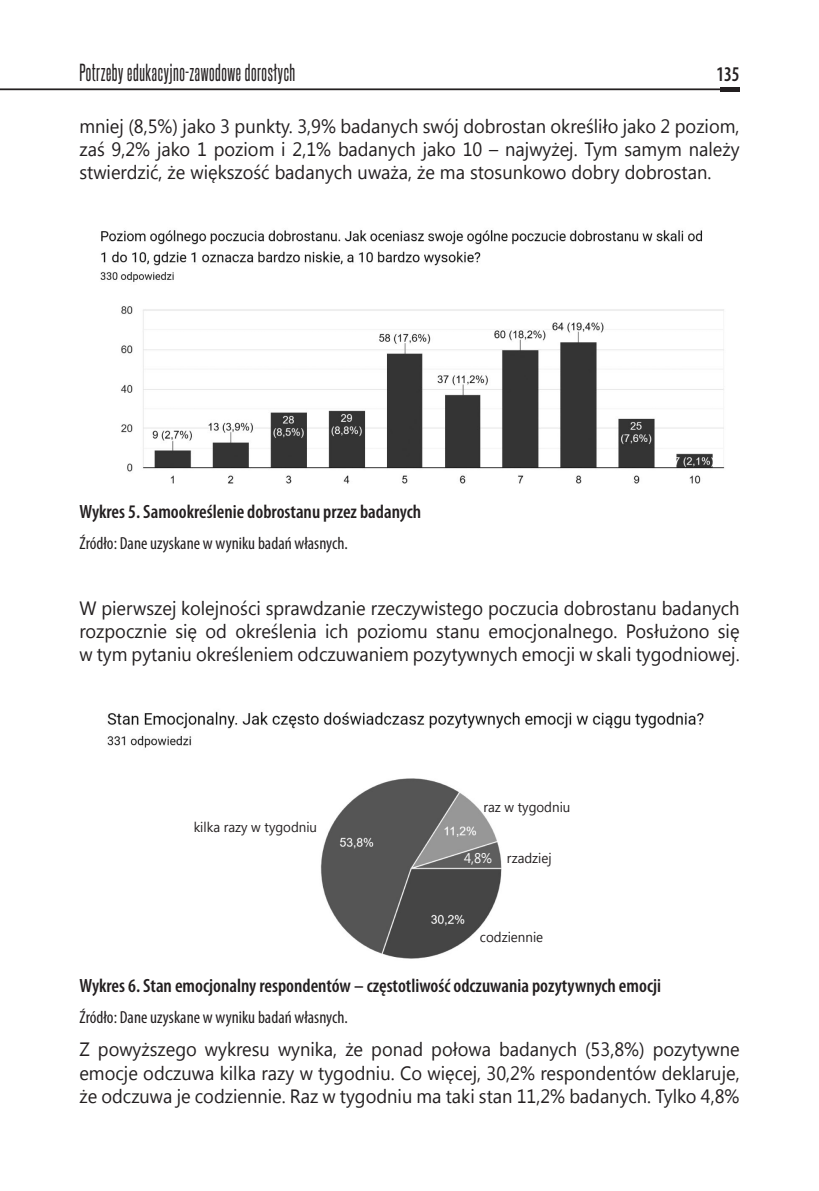
<style>
.page{position:relative;width:819px;height:1191px;background:#fff}
.page>*{position:absolute;margin:0;border:0;box-sizing:border-box;transform-origin:0 0}
.t1{font:21px "Steelfish Rg";letter-spacing:.03em;color:#231f20;scale:.9 1}
.t2{font:600 condensed 21px "Myriad Pro";color:#231f20;scale:.9 1}
.t3{font:19.25px/23.1px "Segoe UI";color:#231f20;text-align:justify;scale:.95 1}
.t4{font:600 condensed 19.25px "Myriad Pro";color:#231f20}
.t5{font:condensed 17.5px "Myriad Pro";color:#231f20}
.t6{font:14px "Segoe UI";color:#231f20;scale:.95 1}
.s1{color:#fff}
</style>
<div class="page">
<hr style="left:0;top:88px;width:739px;height:2px;background:#231f20">
<div style="left:719px;top:87px;width:20px;height:5px;background:#231f20"></div>
<img style="left:100px;top:230px;width:625px;height:254px">
<img style="left:107px;top:711px;width:597px;height:37px">
<img style="left:320px;top:778px;width:182px;height:181px">
<p class="t1" style="left:79px;top:59px;width:241px">Potrzeby edukacyjno-zawodowe dorosłych</p>
<p class="t2" style="left:716px;top:62px;width:27px">135</p>
<p class="t3" style="left:79px;top:114px;width:696px">mniej (8,5%) jako 3 punkty. 3,9% badanych swój dobrostan określiło jako 2 poziom, zaś 9,2% jako 1 poziom i 2,1% badanych jako 10 – najwyżej. Tym samym należy stwierdzić, że większość badanych uważa, że ma stosunkowo dobry dobrostan.</p>
<p class="t4" style="left:79px;top:501px;width:343px">Wykres 5. Samookreślenie dobrostanu przez badanych</p>
<p class="t5" style="left:79px;top:532px;width:270px">Źródło: Dane uzyskane w wyniku badań własnych.</p>
<p class="t3" style="left:79px;top:595px;width:696px">W pierwszej kolejności sprawdzanie rzeczywistego poczucia dobrostanu badanych rozpocznie się od określenia ich poziomu stanu emocjonalnego. Posłużono się w tym pytaniu określeniem odczuwaniem pozytywnych emocji w skali tygodniowej.</p>
<p class="t6" style="left:194px;top:817px;width:131px">kilka razy w tygodniu</p>
<p class="t6" style="left:483px;top:797px;width:93px">raz w tygodniu</p>
<p class="t6" style="left:464px;top:848px;width:94px"><span class="s1">4,8%</span> rzadziej</p>
<p class="t6" style="left:480px;top:927px;width:68px">codziennie</p>
<p class="t4" style="left:79px;top:975px;width:583px">Wykres 6. Stan emocjonalny respondentów – częstotliwość odczuwania pozytywnych emocji</p>
<p class="t5" style="left:79px;top:1007px;width:270px">Źródło: Dane uzyskane w wyniku badań własnych.</p>
<p class="t3" style="left:79px;top:1037px;width:696px">Z powyższego wykresu wynika, że ponad połowa badanych (53,8%) pozytywne emocje odczuwa kilka razy w tygodniu. Co więcej, 30,2% respondentów deklaruje, że odczuwa je codziennie. Raz w tygodniu ma taki stan 11,2% badanych. Tylko 4,8%</p>
</div>
